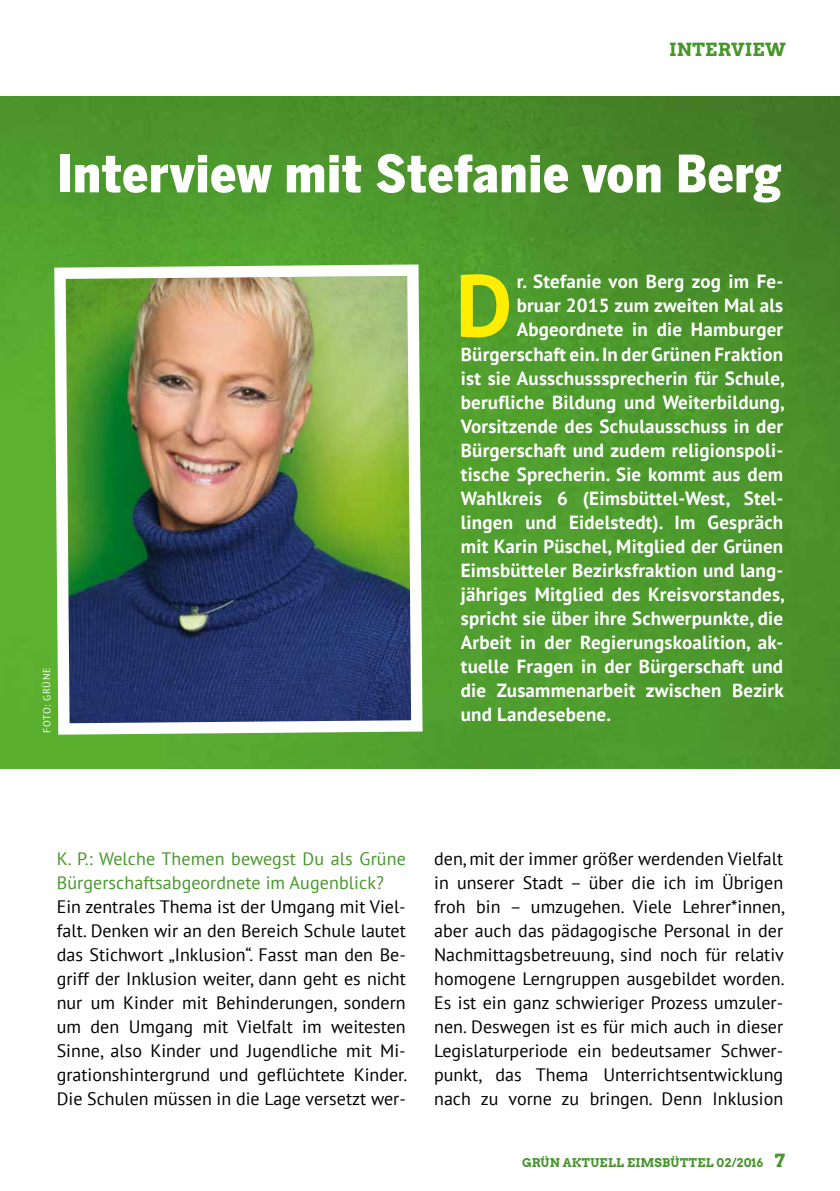
<style>
.page{position:relative;width:840px;height:1191px;background:#fff}
.page>*{position:absolute;margin:0;border:0;box-sizing:border-box;transform-origin:0 0}
.t1{font:700 87.6px "PT Sans";color:#fe0}
.t2{font:900 51px "Benton Sans Cond";letter-spacing:.015em;color:#fff}
.t3{font:700 19px "PT Sans";letter-spacing:.01em;color:#fff}
.t4{font:18px/24px "PT Sans";color:#000;text-align:justify}
.t5{font:18px/24px "PT Sans";letter-spacing:.005em;color:#46962b}
.t6{font:18px "Arvo Gruen";letter-spacing:.02em;color:#46962b}
.t7{font:12px "Arvo Gruen";letter-spacing:.02em;color:#46962b}
.t8{font:10px "PT Sans";letter-spacing:.075em;color:#fff}
.s1{font-size:18px}
</style>
<div class="page">
<img style="left:0;top:96px;width:839px;height:672px">
<img style="left:48px;top:259px;width:380px;height:481px">
<p class="t6" style="left:668px;top:37px;width:118px">INTERVIEW</p>
<h2 class="t2" style="left:57px;top:144px;width:726px">Interview mit Stefanie von Berg</h2>
<p class="t8" style="left:40px;top:733px;width:67px;rotate:-90deg">FOTO: GRÜNE</p>
<h1 class="t1" style="left:455px;top:247px;width:58px">D</h1>
<p class="t3" style="left:516px;top:269px;width:268px">r. Stefanie von Berg zog im Fe-</p>
<p class="t3" style="left:516px;top:293px;width:268px">bruar 2015 zum zweiten Mal als</p>
<p class="t3" style="left:516px;top:317px;width:268px">Abgeordnete in die Hamburger</p>
<p class="t3" style="left:460px;top:341px;width:324px">Bürgerschaft ein. In der Grünen Fraktion</p>
<p class="t3" style="left:460px;top:365px;width:325px">ist sie Ausschusssprecherin für Schule,</p>
<p class="t3" style="left:460px;top:389px;width:325px">berufliche Bildung und Weiterbildung,</p>
<p class="t3" style="left:460px;top:413px;width:324px">Vorsitzende des Schulausschuss in der</p>
<p class="t3" style="left:460px;top:437px;width:324px">Bürgerschaft und zudem religionspoli-</p>
<p class="t3" style="left:460px;top:461px;width:324px">tische Sprecherin. Sie kommt aus dem</p>
<p class="t3" style="left:460px;top:485px;width:323px">Wahlkreis 6 (Eimsbüttel-West, Stel-</p>
<p class="t3" style="left:460px;top:509px;width:324px">lingen und Eidelstedt). Im Gespräch</p>
<p class="t3" style="left:460px;top:533px;width:324px">mit Karin Püschel, Mitglied der Grünen</p>
<p class="t3" style="left:460px;top:557px;width:324px">Eimsbütteler Bezirksfraktion und lang-</p>
<p class="t3" style="left:460px;top:581px;width:325px">jähriges Mitglied des Kreisvorstandes,</p>
<p class="t3" style="left:460px;top:605px;width:324px">spricht sie über ihre Schwerpunkte, die</p>
<p class="t3" style="left:460px;top:629px;width:324px">Arbeit in der Regierungskoalition, ak-</p>
<p class="t3" style="left:460px;top:653px;width:323px">tuelle Fragen in der Bürgerschaft und</p>
<p class="t3" style="left:460px;top:677px;width:324px">die Zusammenarbeit zwischen Bezirk</p>
<p class="t3" style="left:460px;top:701px;width:152px">und Landesebene.</p>
<p class="t5" style="left:57px;top:846px;width:350px">K. P.: Welche Themen bewegst Du als Grüne<br>Bürgerschaftsabgeordnete im Augenblick?</p>
<p class="t4" style="left:57px;top:894px;width:352px">Ein zentrales Thema ist der Umgang mit Viel&shy;falt. Denken wir an den Bereich Schule lautet das Stichwort „Inklusion“. Fasst man den Be&shy;griff der Inklusion weiter, dann geht es nicht nur um Kinder mit Behinderungen, sondern um den Umgang mit Vielfalt im weitesten Sinne, also Kinder und Jugendliche mit Mi&shy;grationshintergrund und geflüchtete Kinder.<br>Die Schulen müssen in die Lage versetzt wer-</p>
<p class="t4" style="left:434px;top:846px;width:352px">den, mit der immer größer werdenden Vielfalt in unserer Stadt – über die ich im Übrigen froh bin – umzugehen. Viele Lehrer*innen, aber auch das pädagogische Personal in der Nachmittagsbetreuung, sind noch für relativ homogene Lerngruppen ausgebildet worden.<br>Es ist ein ganz schwieriger Prozess umzuler&shy;nen. Deswegen ist es für mich auch in dieser Legislaturperiode ein bedeutsamer Schwer&shy;punkt, das Thema Unterrichtsentwicklung nach zu vorne zu bringen. Denn Inklusion</p>
<p class="t7" style="left:521px;top:1153px;width:264px">GRÜN AKTUELL EIMSBÜTTEL 02/2016 <span class="s1">7</span></p>
</div>
